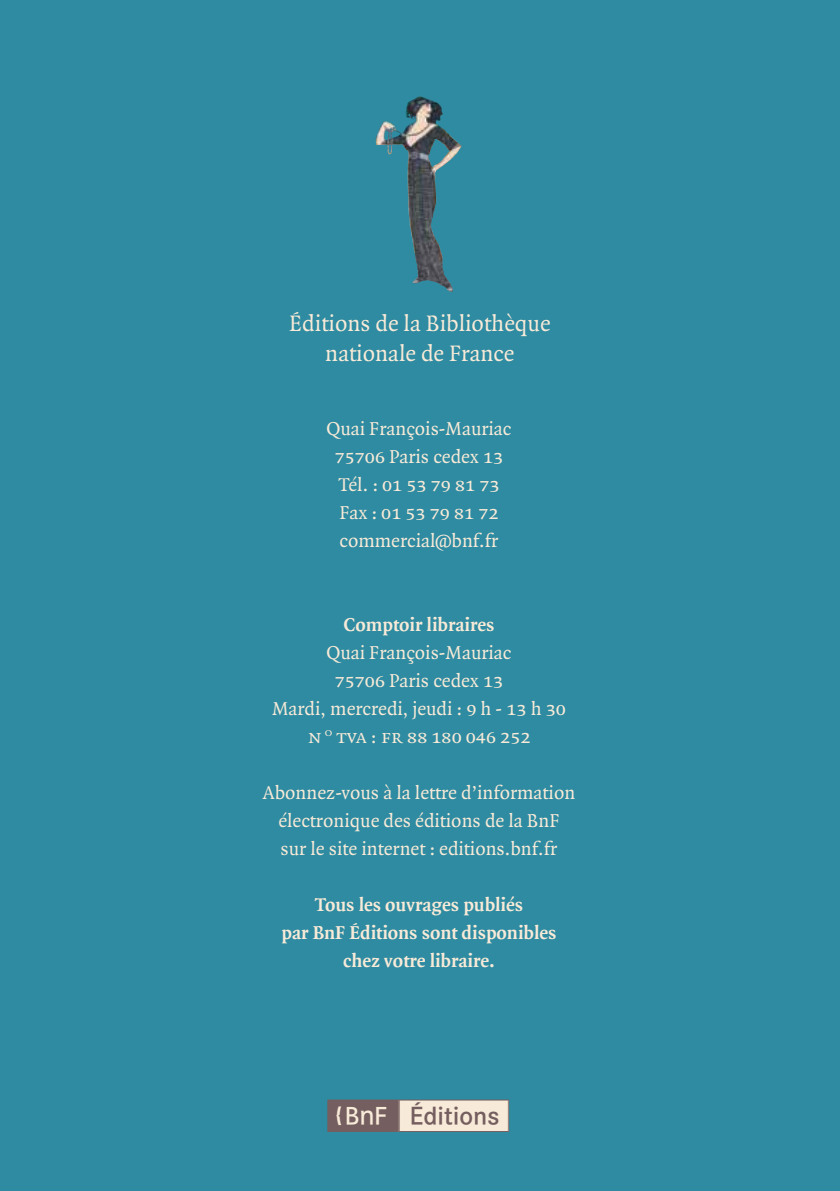
<style>
.page{position:relative;width:840px;height:1191px;background:#fff}
.page>*{position:absolute;margin:0;border:0;box-sizing:border-box;transform-origin:0 0}
.t1{font:46px "BN Fedition";color:#745e5f}
.t2{font:24px/30px "Quadraat";color:#f8ead8;text-align:center}
.t3{font:20px/28px "Quadraat";color:#f8ead8;text-align:center}
.t4{font:700 20px/28px "Quadraat";color:#f8ead8;text-align:center}
.t5{font:20px/28px "Quadraat Small Caps";color:#f8ead8}
.s1{font-family:"Quadraat Small Caps"}
.s2{font-family:"Quadraat"}
</style>
<div class="page">
<div style="left:0;top:0;width:839px;height:1191px;background:#2e8ba1"></div>
<img style="left:396px;top:96px;width:23px;height:37px">
<div style="left:332px;top:1100px;width:176px;height:31px;background:#f8ead8"></div>
<p class="t2" style="left:289px;top:309px;width:263px">Éditions de la Bibliothèque nationale de France</p>
<p class="t3" style="left:326px;top:415px;width:186px">Quai François-Mauriac<br><span class="s1">75706</span> Paris cedex <span class="s1">13</span></p>
<p class="t5" style="left:338px;top:471px;width:162px"><span class="s2">Tél. :</span> 01 53 79 81 73<br><span class="s2">Fax :</span> 01 53 79 81 72</p>
<p class="t3" style="left:339px;top:527px;width:160px">commercial@bnf.fr</p>
<p class="t4" style="left:343px;top:611px;width:153px">Comptoir libraires</p>
<p class="t3" style="left:272px;top:639px;width:295px">Quai François-Mauriac<br><span class="s1">75706</span> Paris cedex <span class="s1">13<br></span>Mardi, mercredi, jeudi : <span class="s1">9</span> h - <span class="s1">13</span> h <span class="s1">30</span></p>
<p class="t5" style="left:307px;top:723px;width:224px">n <sup>o</sup> tva <span class="s2">:</span> fr 88 180 046 252</p>
<p class="t3" style="left:262px;top:779px;width:314px">Abonnez-vous à la lettre d’information électronique des éditions de la BnF<br>sur le site internet : editions.bnf.fr</p>
<p class="t4" style="left:281px;top:891px;width:276px">Tous les ouvrages publiés<br>par BnF Éditions sont disponibles chez votre libraire.</p>
<h1 class="t1" style="left:327px;top:1089px;width:183px">13</h1>
</div>
